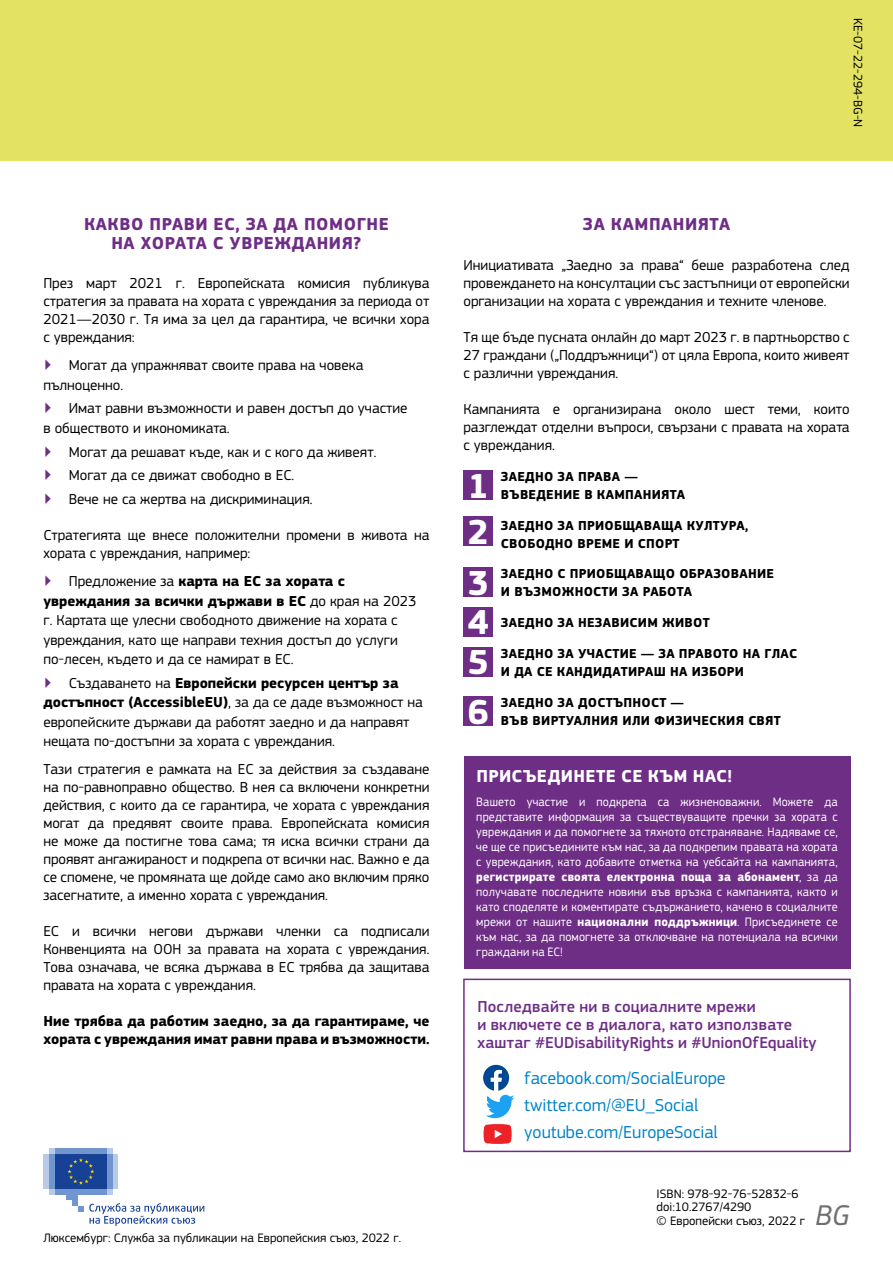
<style>
.page{position:relative;width:893px;height:1263px;background:#fff}
.page>*{position:absolute;margin:0;border:0;box-sizing:border-box;transform-origin:0 0}
.Numéro{font:700 36.15px "EC Square Sans Pro";color:#fff}
.t1{font:italic 29.7px "EC Square Sans Pro";color:#6f6f6e}
.Links_RS{font:18px "EC Square Sans Pro";color:#0083c6}
.t2{font:700 18px/19.5px "EC Square Sans Pro";letter-spacing:.03em;color:#6f2e86;text-align:center}
.Title_Box{font:700 18px "EC Square Sans Pro";letter-spacing:.02em;color:#fff}
.Follow{font:500 16.5px/18px "EC Square Sans Pro";letter-spacing:.015em;color:#6f2e86}
.Body_OK{font:15px/18px "EC Square Sans Pro";color:#000;text-align:justify}
.Body_Bullet_List{font:15px/19.5px "EC Square Sans Pro";color:#000}
.Body_OK-2{font:700 15px/18px "EC Square Sans Pro";color:#000}
.List_Chiffre{font:700 13.5px/18px "EC Square Sans Pro";letter-spacing:.02em;color:#000}
.Body_Box{font:12.75px/15px "EC Square Sans Pro";letter-spacing:.015em;color:#fff;text-align:justify;scale:.95 1}
.t3{font:12.75px/13.5px "EC Square Sans Pro";color:#000}
.s1{font-weight:300;color:#6f2e86}
.s2{font-weight:700}
</style>
<div class="page">
<div style="left:0;top:0;width:893px;height:161px;background:#e3e262"></div>
<div style="left:463px;top:471px;width:30px;height:29px;background:#6f2e86"></div>
<div style="left:463px;top:517px;width:30px;height:29px;background:#6f2e86"></div>
<div style="left:463px;top:567px;width:30px;height:30px;background:#6f2e86"></div>
<div style="left:463px;top:607px;width:30px;height:29px;background:#6f2e86"></div>
<div style="left:463px;top:647px;width:30px;height:29px;background:#6f2e86"></div>
<div style="left:463px;top:697px;width:30px;height:29px;background:#6f2e86"></div>
<div style="left:464px;top:756px;width:386px;height:213px;background:#6f2e86"></div>
<div style="left:463px;top:978px;width:388px;height:174px;border:2px solid #6f2e86"></div>
<svg style="left:483px;top:1065px;width:31px;height:53px"></svg>
<svg style="left:484px;top:1124px;width:28px;height:20px"></svg>
<div style="left:49px;top:1188px;width:63px;height:6px;background:#b8cae7"></div>
<div style="left:49px;top:1148px;width:63px;height:6px;background:#b8cae7"></div>
<div style="left:55px;top:1148px;width:52px;height:6px;background:#7196cf"></div>
<div style="left:55px;top:1188px;width:52px;height:6px;background:#7196cf"></div>
<div style="left:107px;top:1154px;width:5px;height:34px;background:#7196cf"></div>
<div style="left:112px;top:1154px;width:6px;height:34px;background:#b8cae7"></div>
<div style="left:49px;top:1154px;width:6px;height:34px;background:#7196cf"></div>
<div style="left:44px;top:1154px;width:5px;height:34px;background:#b8cae7"></div>
<div style="left:67px;top:1188px;width:11px;height:12px;background:#7196cf"></div>
<div style="left:72px;top:1188px;width:6px;height:18px;background:#7196cf"></div>
<div style="left:55px;top:1154px;width:52px;height:34px;background:#164194"></div>
<svg style="left:68px;top:1158px;width:26px;height:27px"></svg>
<svg style="left:78px;top:1203px;width:126px;height:23px"></svg>
<p class="t3" style="left:864px;top:18px;width:111px;rotate:90deg">KE-07-22-294-BG-N</p>
<h2 class="t2" style="left:84px;top:215px;width:306px">КАКВО ПРАВИ ЕС, ЗА ДА ПОМОГНЕ<br>НА ХОРАТА С УВРЕЖДАНИЯ?</h2>
<p class="Body_OK" style="left:43px;top:274px;width:388px">През март 2021 г. Европейската комисия публикува стратегия за правата на хората с увреждания за периода от 2021—2030 г. Тя има за цел да гарантира, че всички хора с увреждания:</p>
<p class="Body_Bullet_List" style="left:43px;top:355px;width:322px"><span class="s1">▶</span> Могат да упражняват своите права на човека пълноценно.</p>
<p class="Body_Bullet_List" style="left:43px;top:399px;width:366px"><span class="s1">▶</span> Имат равни възможности и равен достъп до участие в обществото и икономиката.</p>
<p class="Body_Bullet_List" style="left:43px;top:442px;width:335px"><span class="s1">▶</span> Могат да решават къде, как и с кого да живеят.</p>
<p class="Body_Bullet_List" style="left:43px;top:466px;width:252px"><span class="s1">▶</span> Могат да се движат свободно в ЕС.</p>
<p class="Body_Bullet_List" style="left:43px;top:489px;width:271px"><span class="s1">▶</span> Вече не са жертва на дискриминация.</p>
<p class="Body_OK" style="left:43px;top:526px;width:388px">Стратегията ще внесе положителни промени в живота на хората с увреждания, например:</p>
<p class="Body_Bullet_List" style="left:43px;top:571px;width:375px"><span class="s1">▶</span> Предложение за <span class="s2">карта на ЕС за хората с увреждания за всички държави в ЕС</span> до края на 2023 г. Картата ще улесни свободното движение на хората с увреждания, като ще направи техния достъп до услуги по-лесен, където и да се намират в ЕС.</p>
<p class="Body_Bullet_List" style="left:43px;top:673px;width:381px"><span class="s1">▶</span> Създаването на <span class="s2">Европейски ресурсен център за достъпност (AccessibleEU)</span>, за да се даде възможност на европейските държави да работят заедно и да направят нещата по-достъпни за хората с увреждания.</p>
<p class="Body_OK" style="left:43px;top:760px;width:388px">Тази стратегия е рамката на ЕС за действия за създаване на по-равноправно общество. В нея са включени конкретни действия, с които да се гарантира, че хората с увреждания могат да предявят своите права. Европейската комисия не може да постигне това сама; тя иска всички страни да проявят ангажираност и подкрепа от всички нас. Важно е да се спомене, че промяната ще дойде само ако включим пряко засегнатите, а именно хората с увреждания.</p>
<p class="Body_OK" style="left:43px;top:922px;width:388px">ЕС и всички негови държави членки са подписали Конвенцията на ООН за правата на хората с увреждания.<br>Това означава, че всяка държава в ЕС трябва да защитава правата на хората с увреждания.</p>
<p class="Body_OK-2" style="left:43px;top:1013px;width:388px">Ние трябва да работим заедно, за да гарантираме, че хората с увреждания имат равни права и възможности.</p>
<p class="t3" style="left:43px;top:1231px;width:359px">Люксембург: Служба за публикации на Европейския съюз, 2022 г.</p>
<h2 class="t2" style="left:583px;top:215px;width:149px">ЗА КАМПАНИЯТА</h2>
<p class="Body_OK" style="left:463px;top:256px;width:388px">Инициативата „Заедно за права“ беше разработена след провеждането на консултации със застъпници от европейски организации на хората с увреждания и техните членове.</p>
<p class="Body_OK" style="left:463px;top:328px;width:388px">Тя ще бъде пусната онлайн до март 2023 г. в партньорство с 27 граждани („Поддръжници“) от цяла Европа, които живеят с различни увреждания.</p>
<p class="Body_OK" style="left:463px;top:400px;width:388px">Кампанията е организирана около шест теми, които разглеждат отделни въпроси, свързани с правата на хората с увреждания.</p>
<p class="Numéro" style="left:468px;top:464px;width:22px">1</p>
<p class="List_Chiffre" style="left:501px;top:468px;width:186px">ЗАЕДНО ЗА ПРАВА ―<br>ВЪВЕДЕНИЕ В КАМПАНИЯТА</p>
<p class="Numéro" style="left:468px;top:510px;width:22px">2</p>
<p class="List_Chiffre" style="left:501px;top:517px;width:249px">ЗАЕДНО ЗА ПРИОБЩАВАЩА КУЛТУРА,<br>СВОБОДНО ВРЕМЕ И СПОРТ</p>
<p class="Numéro" style="left:468px;top:561px;width:22px">3</p>
<p class="List_Chiffre" style="left:501px;top:565px;width:275px">ЗАЕДНО С ПРИОБЩАВАЩО ОБРАЗОВАНИЕ<br>И ВЪЗМОЖНОСТИ ЗА РАБОТА</p>
<p class="Numéro" style="left:468px;top:601px;width:22px">4</p>
<p class="List_Chiffre" style="left:501px;top:614px;width:210px">ЗАЕДНО ЗА НЕЗАВИСИМ ЖИВОТ</p>
<p class="Numéro" style="left:468px;top:640px;width:22px">5</p>
<p class="List_Chiffre" style="left:501px;top:645px;width:298px">ЗАЕДНО ЗА УЧАСТИЕ ― ЗА ПРАВОТО НА ГЛАС<br>И ДА СЕ КАНДИДАТИРАШ НА ИЗБОРИ</p>
<p class="Numéro" style="left:468px;top:690px;width:22px">6</p>
<p class="List_Chiffre" style="left:501px;top:694px;width:282px">ЗАЕДНО ЗА ДОСТЪПНОСТ ―<br>ВЪВ ВИРТУАЛНИЯ ИЛИ ФИЗИЧЕСКИЯ СВЯТ</p>
<p class="Title_Box" style="left:476px;top:766px;width:258px">ПРИСЪЕДИНЕТЕ СЕ КЪМ НАС!</p>
<p class="Body_Box" style="left:476px;top:794px;width:382px">Вашето участие и подкрепа са жизненоважни. Можете да представите информация за съществуващите пречки за хората с увреждания и да помогнете за тяхното отстраняване. Надяваме се, че ще се присъедините към нас, за да подкрепим правата на хората с увреждания, като добавите отметка на уебсайта на кампанията, <span class="s2">регистрирате своята електронна поща за абонамент</span>, за да получавате последните новини във връзка с кампанията, както и като споделяте и коментирате съдържанието, качено в социалните мрежи от нашите <span class="s2">национални поддръжници</span>. Присъединете се към нас, за да помогнете за отключване на потенциала на всички граждани на ЕС!</p>
<p class="Follow" style="left:477px;top:998px;width:341px">Последвайте ни в социалните мрежи<br>и включете се в диалога, като използвате хаштаг #EUDisabilityRights и #UnionOfEquality</p>
<p class="Links_RS" style="left:524px;top:1067px;width:203px">facebook.com/SocialEurope</p>
<p class="Links_RS" style="left:524px;top:1094px;width:176px">twitter.com/@EU_Social</p>
<p class="Links_RS" style="left:524px;top:1121px;width:195px">youtube.com/EuropeSocial</p>
<p class="t3" style="left:657px;top:1187px;width:150px">ISBN: 978-92-76-52832-6 doi:10.2767/4290<br>© Европейски съюз, 2022 г</p>
<h2 class="t1" style="left:815px;top:1197px;width:36px">BG</h2>
</div>
